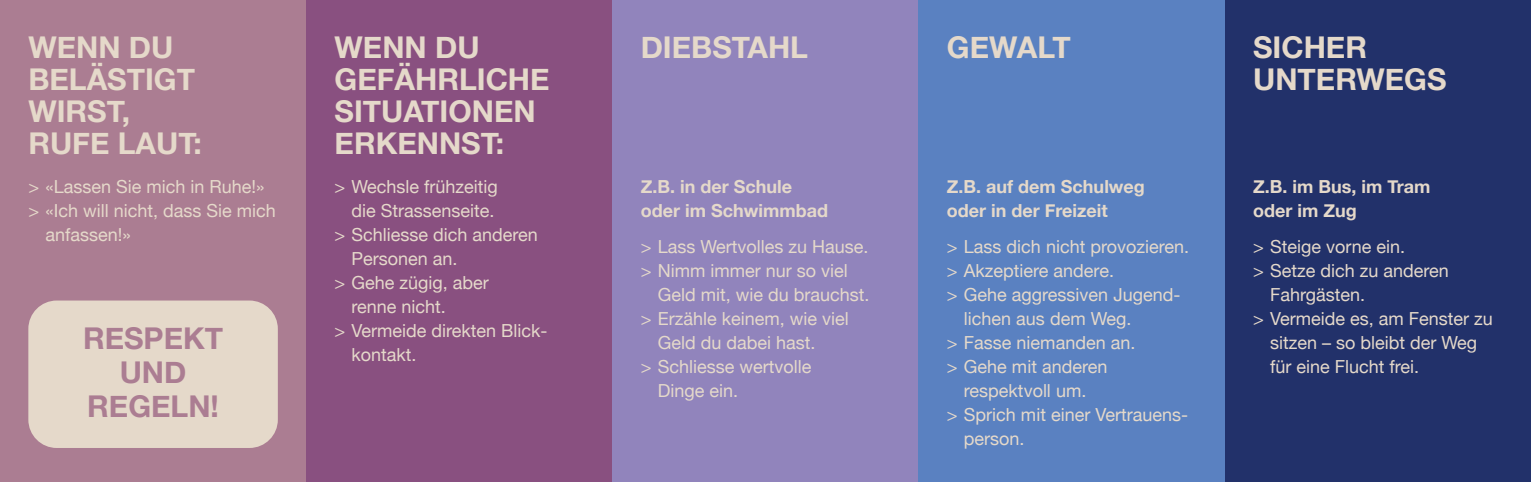
<style>
.page{position:relative;width:1531px;height:482px;background:#fff}
.page>*{position:absolute;margin:0;border:0;box-sizing:border-box;transform-origin:0 0}
.t1{font:700 30px/32px "Helvetica Neue";color:#e5d9ca}
.t2{font:700 30px/34px "Helvetica Neue";color:#ab7d92;text-align:center}
.t3{font:18px/24px "Helvetica Neue";color:#e5d9ca}
.t4{font:700 18px/24px "Helvetica Neue";color:#e5d9ca}
</style>
<div class="page">
<div style="left:1225px;top:0;width:306px;height:482px;background:#22316a"></div>
<div style="left:0;top:0;width:306px;height:482px;background:#ab7d92"></div>
<div style="left:306px;top:0;width:306px;height:482px;background:#895080"></div>
<div style="left:612px;top:0;width:306px;height:482px;background:#9184bc"></div>
<div style="left:918px;top:0;width:307px;height:482px;background:#5a81c1"></div>
<div style="left:28px;top:300px;width:250px;height:148px;background:#e5d9ca;border-radius:28px"></div>
<h1 class="t1" style="left:28px;top:32px;width:175px">WENN DU<br>BELÄSTIGT<br>WIRST,<br>RUFE LAUT:</h1>
<p class="t3" style="left:28px;top:175px;width:238px">&gt; «Lassen Sie mich in Ruhe!»</p>
<p class="t3" style="left:28px;top:199px;width:249px">&gt; «Ich will nicht, dass Sie mich</p>
<p class="t3" style="left:45px;top:223px;width:87px">anfassen!»</p>
<h1 class="t2" style="left:83px;top:322px;width:142px">RESPEKT<br>UND<br>REGELN!</h1>
<h1 class="t1" style="left:335px;top:32px;width:216px">WENN DU<br>GEFÄHRLICHE<br>SITUATIONEN<br>ERKENNST:</h1>
<p class="t3" style="left:334px;top:175px;width:165px">&gt; Wechsle frühzeitig</p>
<p class="t3" style="left:351px;top:199px;width:145px">die Strassenseite.</p>
<p class="t3" style="left:334px;top:223px;width:205px">&gt; Schliesse dich anderen</p>
<p class="t3" style="left:351px;top:247px;width:108px">Personen an.</p>
<p class="t3" style="left:334px;top:271px;width:156px">&gt; Gehe zügig, aber</p>
<p class="t3" style="left:351px;top:295px;width:96px">renne nicht.</p>
<p class="t3" style="left:334px;top:319px;width:215px">&gt; Vermeide direkten Blick-</p>
<p class="t3" style="left:351px;top:343px;width:67px">kontakt.</p>
<h1 class="t1" style="left:641px;top:32px;width:169px">DIEBSTAHL</h1>
<h1 class="t1" style="left:947px;top:32px;width:125px">GEWALT</h1>
<h1 class="t1" style="left:1253px;top:32px;width:195px">SICHER<br>UNTERWEGS</h1>
<p class="t4" style="left:641px;top:175px;width:189px">Z.B. in der Schule oder im Schwimmbad</p>
<p class="t3" style="left:641px;top:236px;width:229px">&gt; Lass Wertvolles zu Hause. &gt; Nimm immer nur so viel</p>
<p class="t3" style="left:658px;top:284px;width:213px">Geld mit, wie du brauchst.</p>
<p class="t3" style="left:641px;top:308px;width:209px">&gt; Erzähle keinem, wie viel</p>
<p class="t3" style="left:658px;top:332px;width:159px">Geld du dabei hast.</p>
<p class="t3" style="left:641px;top:356px;width:172px">&gt; Schliesse wertvolle</p>
<p class="t3" style="left:658px;top:380px;width:82px">Dinge ein.</p>
<p class="t4" style="left:947px;top:175px;width:199px">Z.B. auf dem Schulweg oder in der Freizeit</p>
<p class="t3" style="left:947px;top:236px;width:244px">&gt; Lass dich nicht provozieren.</p>
<p class="t3" style="left:947px;top:260px;width:169px">&gt; Akzeptiere andere.</p>
<p class="t3" style="left:947px;top:284px;width:235px">&gt; Gehe aggressiven Jugend-</p>
<p class="t3" style="left:964px;top:308px;width:169px">lichen aus dem Weg.</p>
<p class="t3" style="left:947px;top:332px;width:190px">&gt; Fasse niemanden an.</p>
<p class="t3" style="left:947px;top:356px;width:162px">&gt; Gehe mit anderen</p>
<p class="t3" style="left:964px;top:380px;width:124px">respektvoll um.</p>
<p class="t3" style="left:947px;top:404px;width:243px">&gt; Sprich mit einer Vertrauens-</p>
<p class="t3" style="left:964px;top:428px;width:62px">person.</p>
<p class="t4" style="left:1253px;top:175px;width:179px">Z.B. im Bus, im Tram oder im Zug</p>
<p class="t3" style="left:1253px;top:236px;width:154px">&gt; Steige vorne ein.</p>
<p class="t3" style="left:1253px;top:260px;width:197px">&gt; Setze dich zu anderen</p>
<p class="t3" style="left:1270px;top:284px;width:96px">Fahrgästen.</p>
<p class="t3" style="left:1253px;top:308px;width:241px">&gt; Vermeide es, am Fenster zu</p>
<p class="t3" style="left:1270px;top:332px;width:208px">sitzen – so bleibt der Weg</p>
<p class="t3" style="left:1270px;top:356px;width:151px">für eine Flucht frei.</p>
</div>
